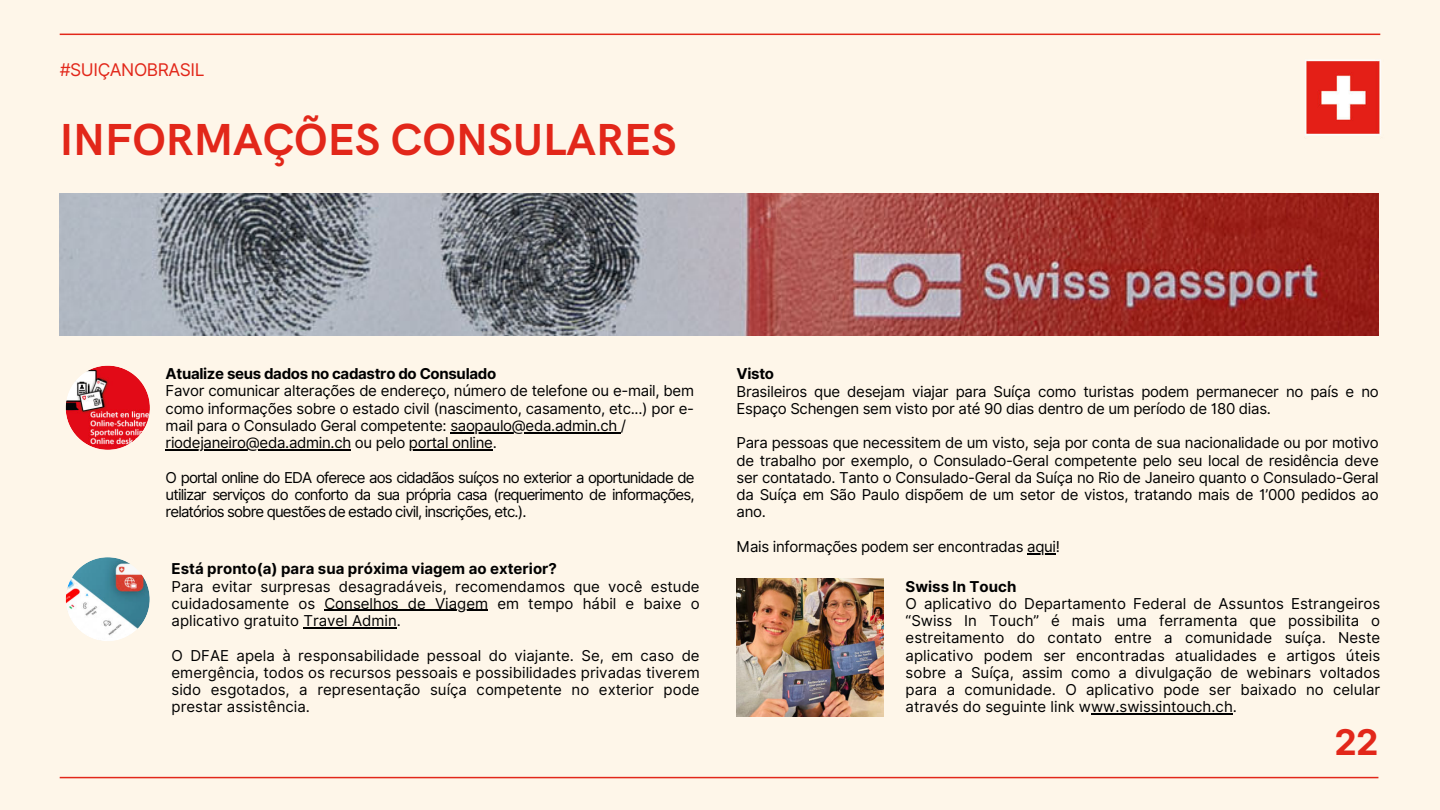
<style>
.page{position:relative;width:1440px;height:810px;background:#fef6e9}
.page>*{position:absolute;margin:0;border:0;box-sizing:border-box;transform-origin:0 0}
.t1{font:700 45px "HK Grotesk";color:#e2271a}
.t2{font:700 35.5px "Inter";color:#e2271a}
.t3{font:17.5px "Inter";letter-spacing:-.025em;color:#e2271a}
.t4{font:15px/17.2px "Inter";letter-spacing:-.02em;color:#000;text-align:justify}
.t5{font:15px/17.2px "Inter";color:#010101;text-align:justify}
.t6{font:700 15px "Inter";color:#010101}
.t7{font:700 15px "Inter";letter-spacing:-.02em;color:#000}
.t8{font:700 15px "Inter";color:#000}
</style>
<div class="page">
<hr style="left:60px;top:777px;width:1318px;height:1px;background:#e2271a">
<hr style="left:60px;top:34px;width:1320px;height:1px;background:#e2271a">
<img style="left:1305px;top:59px;width:76px;height:76px">
<img style="left:60px;top:193px;width:1318px;height:143px">
<img style="left:66px;top:557px;width:84px;height:84px;border-radius:50%">
<img style="left:66px;top:366px;width:84px;height:84px;border-radius:50%">
<img style="left:737px;top:579px;width:147px;height:137px">
<hr style="left:450px;top:432px;width:105px;height:2px;background:#000">
<hr style="left:555px;top:432px;width:66px;height:2px;background:#000">
<hr style="left:166px;top:450px;width:185px;height:1px;background:#000">
<hr style="left:409px;top:450px;width:84px;height:1px;background:#000">
<hr style="left:1027px;top:553px;width:29px;height:2px;background:#000">
<hr style="left:324px;top:610px;width:164px;height:1px;background:#010101">
<hr style="left:303px;top:627px;width:94px;height:1px;background:#010101">
<hr style="left:1091px;top:713px;width:142px;height:2px;background:#000">
<p class="t3" style="left:60px;top:57px;width:146px">#SUIÇANOBRASIL</p>
<h1 class="t1" style="left:60px;top:106px;width:618px">INFORMAÇÕES CONSULARES</h1>
<p class="t7" style="left:166px;top:363px;width:332px">Atualize seus dados no cadastro do Consulado</p>
<p class="t4" style="left:166px;top:382px;width:530px;text-align:left">Favor comunicar alterações de endereço, número de telefone ou e-mail, bem como informações sobre o estado civil (nascimento, casamento, etc...) por e&shy;mail para o Consulado Geral competente: saopaulo@eda.admin.ch / riodejaneiro@eda.admin.ch ou pelo portal online.</p>
<p class="t4" style="left:166px;top:469px;width:531px">O portal online do EDA oferece aos cidadãos suíços no exterior a oportunidade de utilizar serviços do conforto da sua própria casa (requerimento de informações, relatórios sobre questões de estado civil, inscrições, etc.).</p>
<p class="t6" style="left:172px;top:558px;width:387px">Está pronto(a) para sua próxima viagem ao exterior?</p>
<p class="t5" style="left:172px;top:578px;width:530px">Para evitar surpresas desagradáveis, recomendamos que você estude cuidadosamente os Conselhos de Viagem em tempo hábil e baixe o aplicativo gratuito Travel Admin.</p>
<p class="t5" style="left:172px;top:647px;width:530px">O DFAE apela à responsabilidade pessoal do viajante. Se, em caso de emergência, todos os recursos pessoais e possibilidades privadas tiverem sido esgotados, a representação suíça competente no exterior pode prestar assistência.</p>
<p class="t7" style="left:737px;top:363px;width:39px">Visto</p>
<p class="t4" style="left:737px;top:383px;width:644px">Brasileiros que desejam viajar para Suíça como turistas podem permanecer no país e no<br>Espaço Schengen sem visto por até 90 dias dentro de um período de 180 dias.</p>
<p class="t4" style="left:737px;top:434px;width:644px">Para pessoas que necessitem de um visto, seja por conta de sua nacionalidade ou por motivo de trabalho por exemplo, o Consulado-Geral competente pelo seu local de residência deve ser contatado. Tanto o Consulado-Geral da Suíça no Rio de Janeiro quanto o Consulado-Geral da Suíça em São Paulo dispõem de um setor de vistos, tratando mais de 1’000 pedidos ao ano.</p>
<p class="t4" style="left:737px;top:538px;width:325px">Mais informações podem ser encontradas aqui!</p>
<p class="t8" style="left:906px;top:575px;width:112px">Swiss In Touch</p>
<p class="t4" style="left:906px;top:595px;width:476px">O aplicativo do Departamento Federal de Assuntos Estrangeiros “Swiss In Touch” é mais uma ferramenta que possibilita o estreitamento do contato entre a comunidade suíça. Neste aplicativo podem ser encontradas atualidades e artigos úteis sobre a Suíça, assim como a divulgação de webinars voltados para a comunidade. O aplicativo pode ser baixado no celular através do seguinte link www.swissintouch.ch.</p>
<h2 class="t2" style="left:1335px;top:716px;width:45px">22</h2>
</div>
